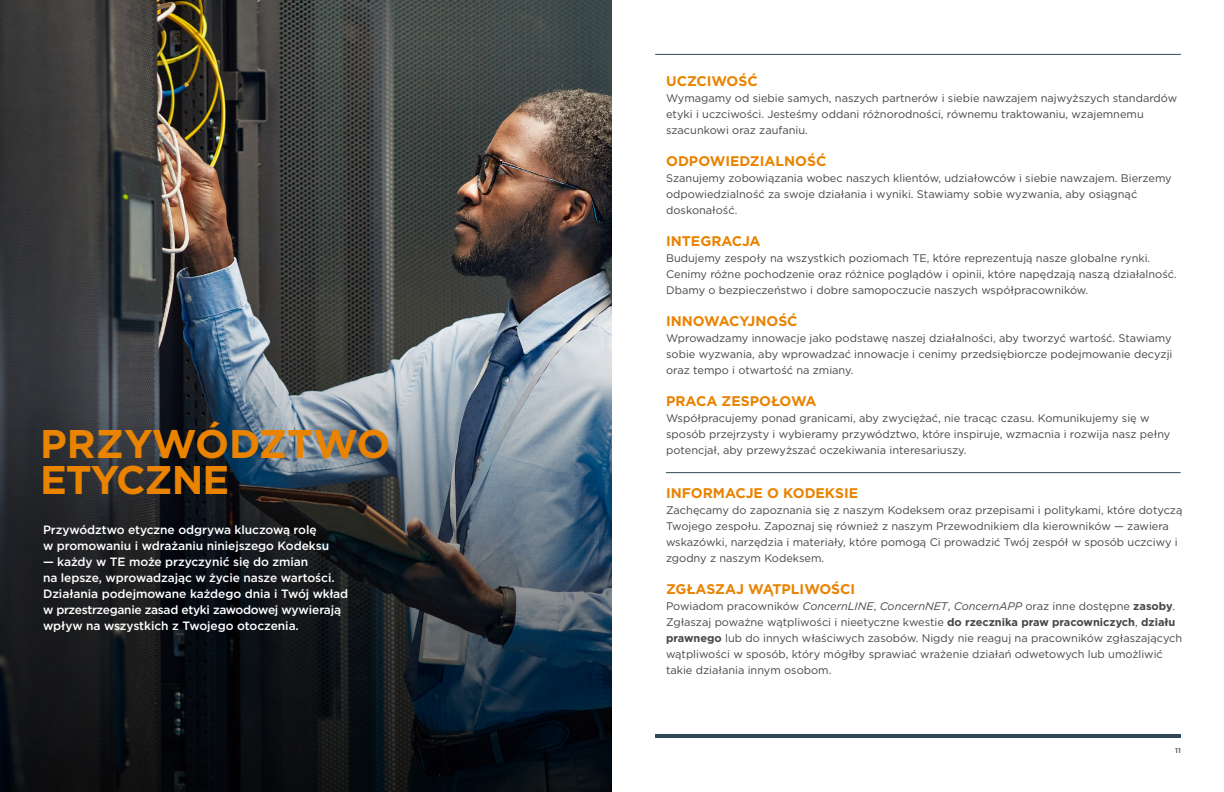
<style>
.page{position:relative;width:1224px;height:792px;background:#fff}
.page>*{position:absolute;margin:0;border:0;box-sizing:border-box;transform-origin:0 0}
.t1{font:700 40px/36px "Gotham";letter-spacing:-.025em;color:#e98300}
.t2{font:700 14px "Gotham";color:#e98300}
.t3{font:500 12px/16px "Gotham";letter-spacing:-.005em;color:#fff}
.t4{font:11px/16px "Gotham";color:#464547}
.t5{font:500 7px "Gotham";color:#464547}
.s1{font-style:italic}
.s2{font-weight:700}
</style>
<div class="page">
<hr style="left:655px;top:734px;width:526px;height:4px;background:#2e4957">
<hr style="left:655px;top:54px;width:526px;height:1px;background:#2e4957">
<img style="left:0;top:0;width:612px;height:108px">
<img style="left:0;top:108px;width:612px;height:684px">
<hr style="left:666px;top:472px;width:515px;height:1px;background:#2e4957">
<h1 class="t1" style="left:40px;top:426px;width:352px">PRZYWÓDZTWO<br>ETYCZNE</h1>
<p class="t3" style="left:43px;top:522px;width:288px">Przywództwo etyczne odgrywa kluczową rolę w promowaniu i wdrażaniu niniejszego Kodeksu</p>
<p class="t3" style="left:43px;top:554px;width:307px">— każdy w TE może przyczynić się do zmian<br>na lepsze, wprowadzając w życie nasze wartości.<br>Działania podejmowane każdego dnia i Twój wkład w przestrzeganie zasad etyki zawodowej wywierają wpływ na wszystkich z Twojego otoczenia.</p>
<p class="t2" style="left:666px;top:72px;width:93px">UCZCIWOŚĆ</p>
<p class="t4" style="left:666px;top:90px;width:513px">Wymagamy od siebie samych, naszych partnerów i siebie nawzajem najwyższych standardów etyki i uczciwości. Jesteśmy oddani różnorodności, równemu traktowaniu, wzajemnemu szacunkowi oraz zaufaniu.</p>
<p class="t2" style="left:666px;top:152px;width:162px">ODPOWIEDZIALNOŚĆ</p>
<p class="t4" style="left:666px;top:170px;width:507px">Szanujemy zobowiązania wobec naszych klientów, udziałowców i siebie nawzajem. Bierzemy odpowiedzialność za swoje działania i wyniki. Stawiamy sobie wyzwania, aby osiągnąć doskonałość.</p>
<p class="t2" style="left:666px;top:232px;width:96px">INTEGRACJA</p>
<p class="t4" style="left:666px;top:250px;width:512px">Budujemy zespoły na wszystkich poziomach TE, które reprezentują nasze globalne rynki.<br>Cenimy różne pochodzenie oraz różnice poglądów i opinii, które napędzają naszą działalność.<br>Dbamy o bezpieczeństwo i dobre samopoczucie naszych współpracowników.</p>
<p class="t2" style="left:666px;top:312px;width:133px">INNOWACYJNOŚĆ</p>
<p class="t4" style="left:666px;top:330px;width:508px;text-align:justify">Wprowadzamy innowacje jako podstawę naszej działalności, aby tworzyć wartość. Stawiamy sobie wyzwania, aby wprowadzać innowacje i cenimy przedsiębiorcze podejmowanie decyzji oraz tempo i otwartość na zmiany.</p>
<p class="t2" style="left:666px;top:392px;width:152px">PRACA ZESPOŁOWA</p>
<p class="t4" style="left:666px;top:410px;width:506px">Współpracujemy ponad granicami, aby zwyciężać, nie tracąc czasu. Komunikujemy się w sposób przejrzysty i wybieramy przywództwo, które inspiruje, wzmacnia i rozwija nasz pełny potencjał, aby przewyższać oczekiwania interesariuszy.</p>
<p class="t2" style="left:666px;top:484px;width:194px">INFORMACJE O KODEKSIE</p>
<p class="t4" style="left:666px;top:502px;width:518px">Zachęcamy do zapoznania się z naszym Kodeksem oraz przepisami i politykami, które dotyczą Twojego zespołu. Zapoznaj się również z naszym Przewodnikiem dla kierowników — zawiera wskazówki, narzędzia i materiały, które pomogą Ci prowadzić Twój zespół w sposób uczciwy i zgodny z naszym Kodeksem.</p>
<p class="t2" style="left:666px;top:580px;width:191px">ZGŁASZAJ WĄTPLIWOŚCI</p>
<p class="t4" style="left:666px;top:598px;width:518px">Powiadom pracowników <span class="s1">ConcernLINE</span>, <span class="s1">ConcernNET</span>, <span class="s1">ConcernAPP</span> oraz inne dostępne <span class="s2">zasoby</span>.<br>Zgłaszaj poważne wątpliwości i nieetyczne kwestie <span class="s2">do rzecznika praw pracowniczych</span>, <span class="s2">działu prawnego</span> lub do innych właściwych zasobów. Nigdy nie reaguj na pracowników zgłaszających wątpliwości w sposób, który mógłby sprawiać wrażenie działań odwetowych lub umożliwić takie działania innym osobom.</p>
<p class="t5" style="left:1175px;top:746px;width:7px">11</p>
</div>
